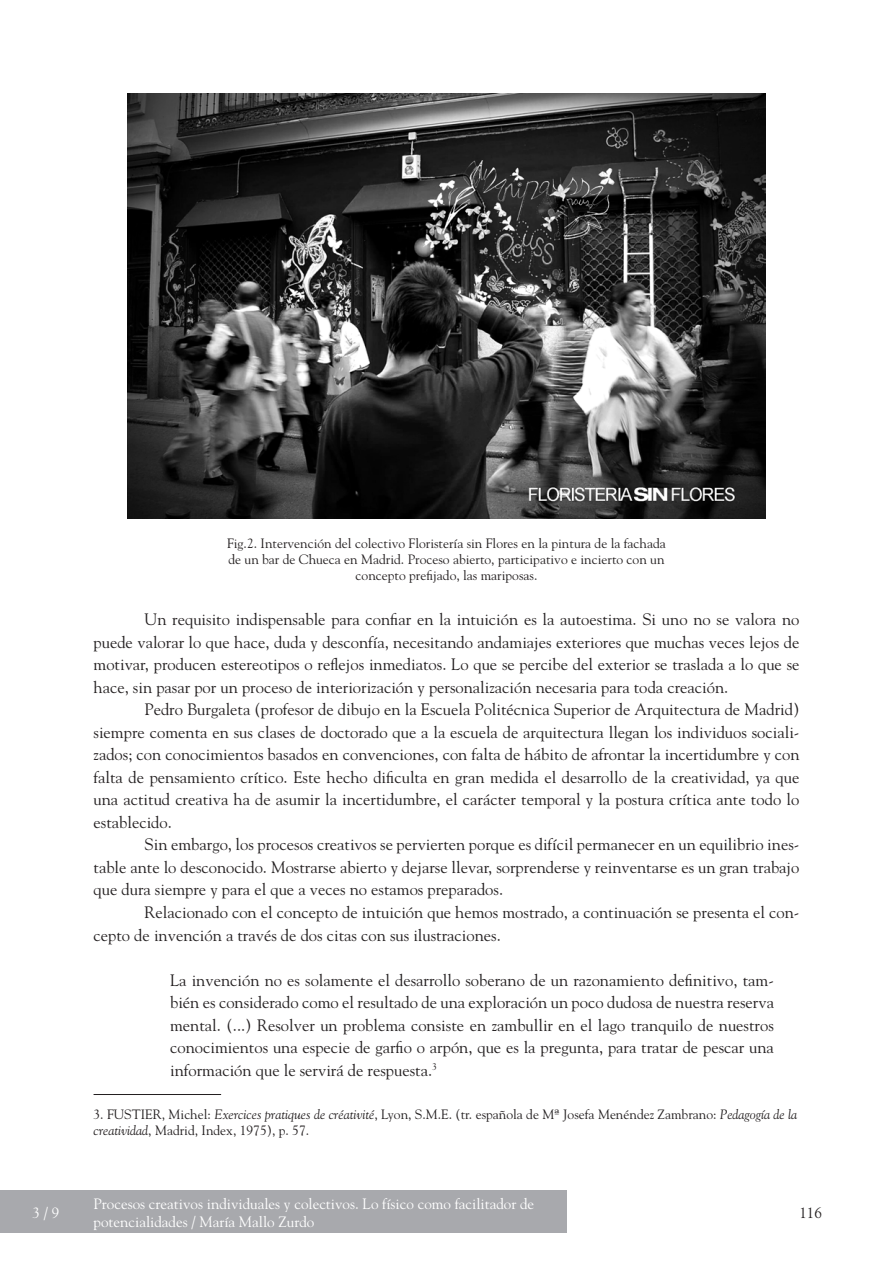
<style>
.page{position:relative;width:893px;height:1263px;background:#fff}
.page>*{position:absolute;margin:0;border:0;box-sizing:border-box;transform-origin:0 0}
.Base{font:16.5px/22.5px "Goudy";color:#231f20;text-align:justify}
.Cita{font:16.5px/22.5px "Goudy";color:#231f20;text-align:justify}
.Base-2{font:15px/18px "Goudy";color:#fff}
.Base-3{font:15px "Goudy";color:#231f20}
.Pie_de_foto{font:13.5px/16.2px "Goudy";color:#231f20;text-align:center}
.Nota_pié_de_página{font:13.5px/16.2px "Goudy";color:#231f20}
.s1{font-style:italic}
</style>
<div class="page">
<div style="left:0;top:1191px;width:567px;height:42px;background:#a8a9ad"></div>
<hr style="left:94px;top:1094px;width:127px;height:1px;background:#231f20">
<img style="left:128px;top:94px;width:638px;height:425px">
<p class="Pie_de_foto" style="left:227px;top:535px;width:440px">Fig.2. Intervención del colectivo Floristería sin Flores en la pintura de la fachada de un bar de Chueca en Madrid. Proceso abierto, participativo e incierto con un concepto prefijado, las mariposas.</p>
<p class="Base" style="left:94px;top:608px;width:707px;text-indent:51px">Un requisito indispensable para confiar en la intuición es la autoestima. Si uno no se valora no puede valorar lo que hace, duda y desconfía, necesitando andamiajes exteriores que muchas veces lejos de motivar, producen estereotipos o reflejos inmediatos. Lo que se percibe del exterior se traslada a lo que se hace, sin pasar por un proceso de interiorización y personalización necesaria para toda creación.</p>
<p class="Base" style="left:94px;top:698px;width:707px;text-indent:51px">Pedro Burgaleta (profesor de dibujo en la Escuela Politécnica Superior de Arquitectura de Madrid) siempre comenta en sus clases de doctorado que a la escuela de arquitectura llegan los individuos sociali&shy;zados; con conocimientos basados en convenciones, con falta de hábito de afrontar la incertidumbre y con falta de pensamiento crítico. Este hecho dificulta en gran medida el desarrollo de la creatividad, ya que una actitud creativa ha de asumir la incertidumbre, el carácter temporal y la postura crítica ante todo lo establecido.</p>
<p class="Base" style="left:94px;top:833px;width:707px;text-indent:51px">Sin embargo, los procesos creativos se pervierten porque es difícil permanecer en un equilibrio ines&shy;table ante lo desconocido. Mostrarse abierto y dejarse llevar, sorprenderse y reinventarse es un gran trabajo que dura siempre y para el que a veces no estamos preparados.</p>
<p class="Base" style="left:94px;top:900px;width:707px;text-indent:51px">Relacionado con el concepto de intuición que hemos mostrado, a continuación se presenta el con&shy;cepto de invención a través de dos citas con sus ilustraciones.</p>
<p class="Cita" style="left:170px;top:968px;width:605px">La invención no es solamente el desarrollo soberano de un razonamiento definitivo, tam&shy;bién es considerado como el resultado de una exploración un poco dudosa de nuestra reserva mental. (...) Resolver un problema consiste en zambullir en el lago tranquilo de nuestros conocimientos una especie de garfio o arpón, que es la pregunta, para tratar de pescar una información que le servirá de respuesta.<sup>3</sup></p>
<p class="Nota_pié_de_página" style="left:94px;top:1106px;width:705px">3. FUSTIER, Michel: <span class="s1">Exercices pratiques de créativité</span>, Lyon, S.M.E. (tr. española de Mª Josefa Menéndez Zambrano: <span class="s1">Pedagogía de la creatividad</span>, Madrid, Index, 1975), p. 57.</p>
<p class="Base-2" style="left:94px;top:1194px;width:442px">Procesos creativos individuales y colectivos. Lo físico como facilitador de potencialidades / María Mallo Zurdo</p>
<p class="Base-2" style="left:33px;top:1203px;width:28px">3 / 9</p>
<p class="Base-3" style="left:799px;top:1203px;width:24px">116</p>
</div>
